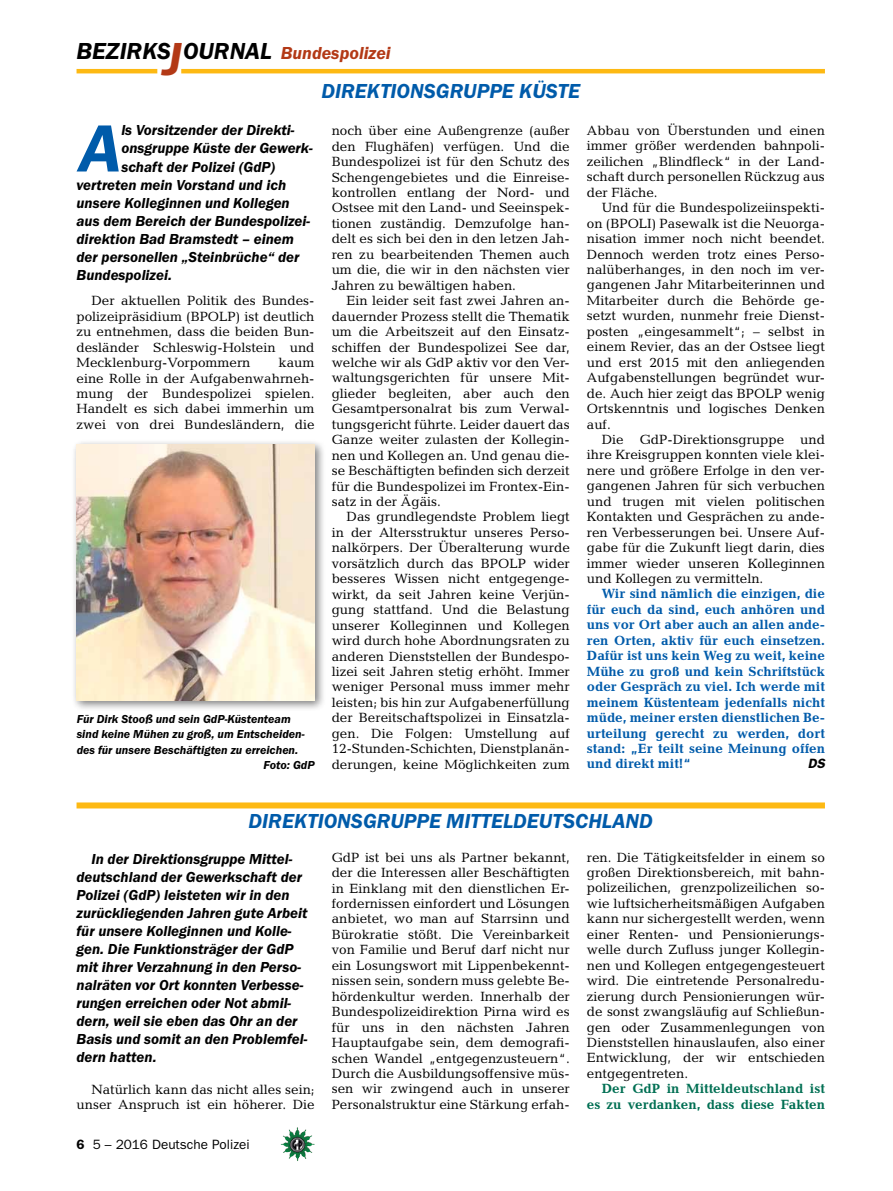
<style>
.page{position:relative;width:893px;height:1191px;background:#fff}
.page>*{position:absolute;margin:0;border:0;box-sizing:border-box;transform-origin:0 0}
.t1{font:italic 600 69px "Franklin Gothic Itc T";color:#005baa}
.t2{font:italic 600 24px "Franklin Gothic Itc T";color:#000}
.t3{font:italic 600 21px "Franklin Gothic Itc T";color:#005baa}
.t4{font:italic 600 15px/18px "Franklin Gothic Itc T";color:#000}
.t5{font:13.5px/15.5px "Candida";color:#000;text-align:justify}
.t6{font:700 13.5px/15.5px "Candida";color:#005baa;text-align:justify}
.t7{font:700 13.5px/15.5px "Candida";color:#006f53;text-align:right}
.t8{font:13.5px "Franklin Gothic";color:#000}
.t9{font:italic 600 13.5px "Franklin Gothic";color:#000}
.t10{font:italic 600 12px "Franklin Gothic Itc T";color:#000}
.s1{font-size:48px;color:#b33916}
.s2{font-size:18px;color:#b33916}
.s3{font-weight:600}
</style>
<div class="page">
<img style="left:281px;top:1128px;width:16px;height:24px">
<hr style="left:77px;top:69px;width:80px;height:4px;background:#fdb913">
<hr style="left:181px;top:69px;width:644px;height:4px;background:#fdb913">
<div style="left:71px;top:439px;width:255px;height:272px;background:#000;opacity:.5"></div>
<img style="left:77px;top:444px;width:238px;height:256px">
<div style="left:77px;top:802px;width:748px;height:6px;background:#fdb913"></div>
<h2 class="t2" style="left:77px;top:37px;width:316px">BEZIRKS<span class="s1">J</span>OURNAL <span class="s2">Bundespolizei</span></h2>
<h3 class="t3" style="left:321px;top:79px;width:260px">DIREKTIONSGRUPPE KÜSTE</h3>
<h1 class="t1" style="left:79px;top:108px;width:44px">A</h1>
<p class="t4" style="left:121px;top:121px;width:175px">ls Vorsitzender der Direkti-</p>
<p class="t4" style="left:121px;top:139px;width:193px">onsgruppe Küste der Gewerk-</p>
<p class="t4" style="left:121px;top:157px;width:156px">schaft der Polizei (GdP)</p>
<p class="t4" style="left:77px;top:175px;width:211px">vertreten mein Vorstand und ich</p>
<p class="t4" style="left:77px;top:193px;width:215px">unsere Kolleginnen und Kollegen</p>
<p class="t4" style="left:77px;top:211px;width:235px">aus dem Bereich der Bundespolizei-</p>
<p class="t4" style="left:77px;top:229px;width:219px">direktion Bad Bramstedt – einem</p>
<p class="t4" style="left:77px;top:247px;width:224px">der personellen „Steinbrüche“ der</p>
<p class="t4" style="left:77px;top:265px;width:97px">Bundespolizei.</p>
<p class="t5" style="left:77px;top:293px;width:239px;text-indent:15px">Der aktuellen Politik des Bundes&shy;polizeipräsidium (BPOLP) ist deutlich zu entnehmen, dass die beiden Bun&shy;desländer Schleswig-Holstein und Mecklenburg-Vorpommern</p>
<p class="t5" style="left:77px;top:355px;width:239px;text-indent:202px">kaum eine Rolle in der Aufgabenwahrneh&shy;mung der Bundespolizei spielen.<br>Handelt es sich dabei immerhin um zwei von drei Bundesländern, die</p>
<p class="t10" style="left:77px;top:711px;width:216px">Für Dirk Stooß und sein GdP-Küstenteam</p>
<p class="t10" style="left:77px;top:727px;width:230px">sind keine Mühen zu groß, um Entscheiden-</p>
<p class="t10" style="left:77px;top:742px;width:223px">des für unsere Beschäftigten zu erreichen.</p>
<p class="t10" style="left:264px;top:758px;width:53px">Foto: GdP</p>
<p class="t5" style="left:332px;top:123px;width:240px">noch über eine Außengrenze (außer den Flughäfen) verfügen. Und die Bundespolizei ist für den Schutz des Schengengebietes und die Einreise&shy;kontrollen entlang der Nord- und Ostsee mit den Land- und Seeinspek&shy;tionen zuständig. Demzufolge han&shy;delt es sich bei den in den letzen Jah&shy;ren zu bearbeitenden Themen auch um die, die wir in den nächsten vier Jahren zu bewältigen haben.</p>
<p class="t5" style="left:332px;top:293px;width:240px;text-indent:15px">Ein leider seit fast zwei Jahren an&shy;dauernder Prozess stellt die Thematik um die Arbeitszeit auf den Einsatz&shy;schiffen der Bundespolizei See dar, welche wir als GdP aktiv vor den Ver&shy;waltungsgerichten für unsere Mit&shy;glieder begleiten, aber auch den Gesamtpersonalrat bis zum Verwal&shy;tungsgericht führte. Leider dauert das Ganze weiter zulasten der Kollegin&shy;nen und Kollegen an. Und genau die&shy;se Beschäftigten befinden sich derzeit für die Bundespolizei im Frontex-Ein&shy;satz in der Ägäis.</p>
<p class="t5" style="left:332px;top:509px;width:240px;text-indent:15px">Das grundlegendste Problem liegt in der Altersstruktur unseres Perso&shy;nalkörpers. Der Überalterung wurde vorsätzlich durch das BPOLP wider besseres Wissen nicht entgegenge&shy;wirkt, da seit Jahren keine Verjün&shy;gung stattfand. Und die Belastung unserer Kolleginnen und Kollegen wird durch hohe Abordnungsraten zu anderen Dienststellen der Bundespo&shy;lizei seit Jahren stetig erhöht. Immer weniger Personal muss immer mehr leisten; bis hin zur Aufgabenerfüllung der Bereitschaftspolizei in Einsatzla&shy;gen. Die Folgen: Umstellung auf 12-Stunden-Schichten, Dienstplanän&shy;derungen, keine Möglichkeiten zum</p>
<p class="t5" style="left:587px;top:123px;width:240px">Abbau von Überstunden und einen immer größer werdenden bahnpoli&shy;zeilichen „Blindfleck“ in der Land&shy;schaft durch personellen Rückzug aus der Fläche.</p>
<p class="t5" style="left:587px;top:200px;width:240px;text-indent:15px">Und für die Bundespolizeiinspekti&shy;on (BPOLI) Pasewalk ist die Neuorga&shy;nisation immer noch nicht beendet.<br>Dennoch werden trotz eines Perso&shy;nalüberhanges, in den noch im ver&shy;gangenen Jahr Mitarbeiterinnen und Mitarbeiter durch die Behörde ge&shy;setzt wurden, nunmehr freie Dienst&shy;posten „eingesammelt“; – selbst in einem Revier, das an der Ostsee liegt und erst 2015 mit den anliegenden Aufgabenstellungen begründet wur&shy;de. Auch hier zeigt das BPOLP wenig Ortskenntnis und logisches Denken auf.</p>
<p class="t5" style="left:587px;top:432px;width:240px;text-indent:15px">Die GdP-Direktionsgruppe und ihre Kreisgruppen konnten viele klei&shy;nere und größere Erfolge in den ver&shy;gangenen Jahren für sich verbuchen und trugen mit vielen politischen Kontakten und Gesprächen zu ande&shy;ren Verbesserungen bei. Unsere Auf&shy;gabe für die Zukunft liegt darin, dies immer wieder unseren Kolleginnen und Kollegen zu vermitteln.</p>
<p class="t6" style="left:587px;top:586px;width:240px;text-indent:15px">Wir sind nämlich die einzigen, die für euch da sind, euch anhören und uns vor Ort aber auch an allen ande&shy;ren Orten, aktiv für euch einsetzen.<br>Dafür ist uns kein Weg zu weit, keine Mühe zu groß und kein Schriftstück oder Gespräch zu viel. Ich werde mit meinem Küstenteam jedenfalls nicht müde, meiner ersten dienstlichen Be&shy;urteilung gerecht zu werden, dort stand: „Er teilt seine Meinung offen und direkt mit!“</p>
<p class="t9" style="left:808px;top:756px;width:19px">DS</p>
<h3 class="t3" style="left:249px;top:809px;width:406px">DIREKTIONSGRUPPE MITTELDEUTSCHLAND</h3>
<p class="t4" style="left:77px;top:850px;width:233px;text-indent:15px">In der Direktionsgruppe Mittel&shy;deutschland der Gewerkschaft der<br>Polizei (GdP) leisteten wir in den zurückliegenden Jahren gute Arbeit für unsere Kolleginnen und Kolle&shy;gen. Die Funktionsträger der GdP mit ihrer Verzahnung in den Perso&shy;nalräten vor Ort konnten Verbesse&shy;rungen erreichen oder Not abmil&shy;dern, weil sie eben das Ohr an der<br>Basis und somit an den Problemfel&shy;dern hatten.</p>
<p class="t5" style="left:77px;top:1081px;width:240px;text-align:right">Natürlich kann das nicht alles sein; unser Anspruch ist ein höherer. Die</p>
<p class="t8" style="left:77px;top:1136px;width:175px"><span class="s3">6</span> 5 – 2016 Deutsche Polizei</p>
<p class="t5" style="left:332px;top:849px;width:240px">GdP ist bei uns als Partner bekannt, der die Interessen aller Beschäftigten in Einklang mit den dienstlichen Er&shy;fordernissen einfordert und Lösungen anbietet, wo man auf Starrsinn und Bürokratie stößt. Die Vereinbarkeit von Familie und Beruf darf nicht nur ein Losungswort mit Lippenbekennt&shy;nissen sein, sondern muss gelebte Be&shy;hördenkultur werden. Innerhalb der Bundespolizeidirektion Pirna wird es für uns in den nächsten Jahren Hauptaufgabe sein, dem demografi&shy;schen Wandel „entgegenzusteuern“.<br>Durch die Ausbildungsoffensive müs&shy;sen wir zwingend auch in unserer Personalstruktur eine Stärkung erfah-</p>
<p class="t5" style="left:587px;top:849px;width:240px">ren. Die Tätigkeitsfelder in einem so großen Direktionsbereich, mit bahn&shy;polizeilichen, grenzpolizeilichen so&shy;wie luftsicherheitsmäßigen Aufgaben kann nur sichergestellt werden, wenn einer Renten- und Pensionierungs&shy;welle durch Zufluss junger Kollegin&shy;nen und Kollegen entgegengesteuert wird. Die eintretende Personalredu&shy;zierung durch Pensionierungen wür&shy;de sonst zwangsläufig auf Schließun&shy;gen oder Zusammenlegungen von Dienststellen hinauslaufen, also einer Entwicklung, der wir entschieden entgegentreten.</p>
<p class="t7" style="left:587px;top:1081px;width:240px">Der GdP in Mitteldeutschland ist es zu verdanken, dass diese Fakten</p>
</div>
